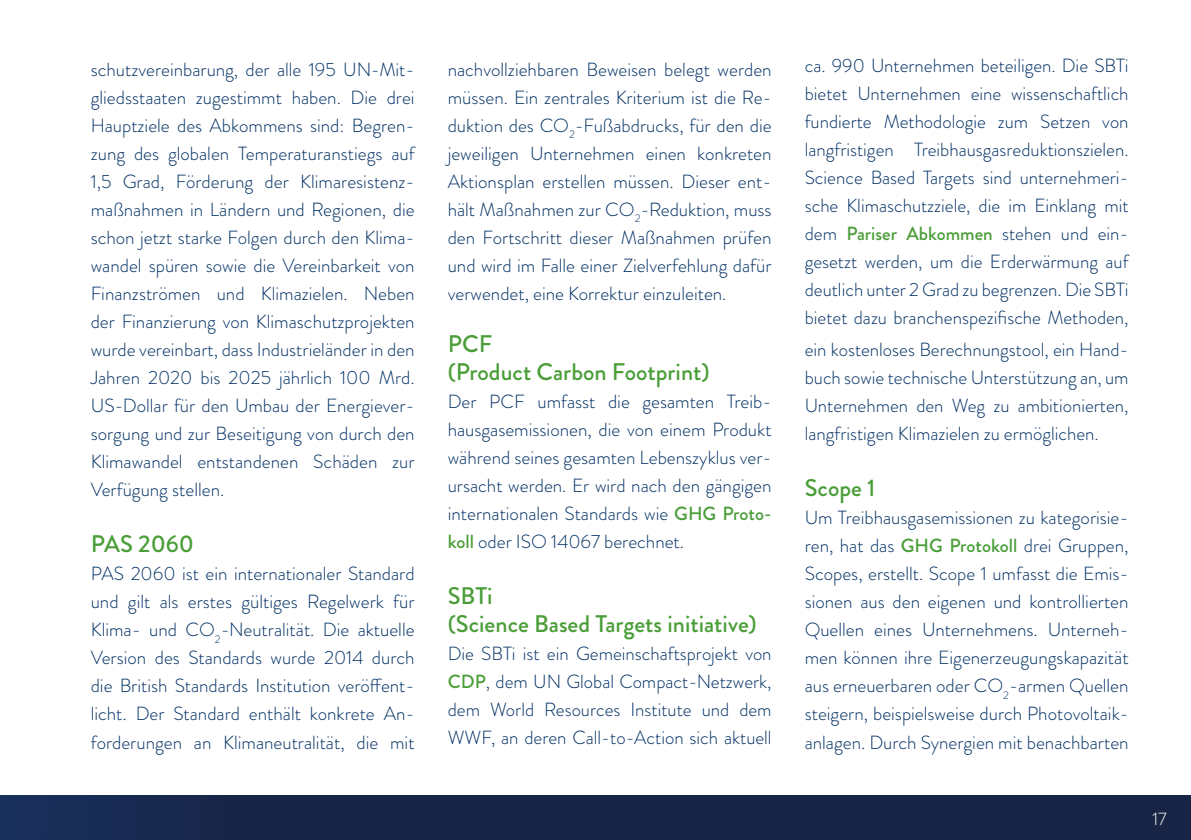
<style>
.page{position:relative;width:1191px;height:840px;background:#fff}
.page>*{position:absolute;margin:0;border:0;box-sizing:border-box;transform-origin:0 0}
.p-info{font:500 24px "Brandon Grotesque";color:#4a9e38}
.p-info-2{font:300 19px/28px "Brandon Grotesque";color:#002f63;text-align:justify}
.t1{font:300 18px "Brandon Grotesque";color:#fff}
.s1{font-weight:500;color:#4a9e38}
</style>
<div class="page">
<div style="left:0;top:795px;width:1191px;height:44px;background:linear-gradient(to right,#18284e,#172241)"></div>
<p class="p-info-2" style="left:91px;top:55px;width:325px">schutzvereinbarung, der alle 195 UN-Mit&shy;gliedsstaaten zugestimmt haben. Die drei Hauptziele des Abkommens sind: Begren&shy;zung des globalen Temperaturanstiegs auf 1,5 Grad, Förderung der Klimaresistenz&shy;maßnahmen in Ländern und Regionen, die schon jetzt starke Folgen durch den Klima&shy;wandel spüren sowie die Vereinbarkeit von Finanzströmen und Klimazielen. Neben der Finanzierung von Klimaschutzprojekten wurde vereinbart, dass Industrieländer in den Jahren 2020 bis 2025 jährlich 100 Mrd.<br>US-Dollar für den Umbau der Energiever&shy;sorgung und zur Beseitigung von durch den Klimawandel entstandenen Schäden zur Verfügung stellen.</p>
<p class="p-info" style="left:91px;top:527px;width:105px">PAS 2060</p>
<p class="p-info-2" style="left:91px;top:559px;width:325px">PAS 2060 ist ein internationaler Standard und gilt als erstes gültiges Regelwerk für Klima- und CO<sub>2</sub>-Neutralität. Die aktuelle Version des Standards wurde 2014 durch die British Standards Institution veröffent&shy;licht. Der Standard enthält konkrete An&shy;forderungen an Klimaneutralität, die mit</p>
<p class="p-info-2" style="left:448px;top:55px;width:325px">nachvollziehbaren Beweisen belegt werden müssen. Ein zentrales Kriterium ist die Re&shy;duktion des CO<sub>2</sub>-Fußabdrucks, für den die jeweiligen Unternehmen einen konkreten Aktionsplan erstellen müssen. Dieser ent&shy;hält Maßnahmen zur CO<sub>2</sub>-Reduktion, muss den Fortschritt dieser Maßnahmen prüfen und wird im Falle einer Zielverfehlung dafür verwendet, eine Korrektur einzuleiten.</p>
<p class="p-info" style="left:448px;top:327px;width:46px">PCF</p>
<p class="p-info" style="left:448px;top:355px;width:263px">(Product Carbon Footprint)</p>
<p class="p-info-2" style="left:448px;top:387px;width:325px">Der PCF umfasst die gesamten Treib&shy;hausgasemissionen, die von einem Produkt während seines gesamten Lebenszyklus ver&shy;ursacht werden. Er wird nach den gängigen internationalen Standards wie <span class="s1">GHG Proto&shy;koll</span> oder ISO 14067 berechnet.</p>
<p class="p-info" style="left:448px;top:579px;width:46px">SBTi</p>
<p class="p-info" style="left:448px;top:607px;width:310px">(Science Based Targets initiative)</p>
<p class="p-info-2" style="left:448px;top:639px;width:325px">Die SBTi ist ein Gemeinschaftsprojekt von <span class="s1">CDP</span>, dem UN Global Compact-Netzwerk, dem World Resources Institute und dem WWF, an deren Call-to-Action sich aktuell</p>
<p class="p-info-2" style="left:804px;top:51px;width:325px">ca. 990 Unternehmen beteiligen. Die SBTi bietet Unternehmen eine wissenschaftlich fundierte Methodologie zum Setzen von langfristigen Treibhausgasreduktionszielen.<br>Science Based Targets sind unternehmeri&shy;sche Klimaschutzziele, die im Einklang mit dem <span class="s1">Pariser Abkommen</span> stehen und ein&shy;gesetzt werden, um die Erderwärmung auf deutlich unter 2 Grad zu begrenzen. Die SBTi bietet dazu branchenspezifische Methoden,</p>
<p class="p-info-2" style="left:804px;top:335px;width:325px">ein kostenloses Berechnungstool, ein Hand&shy;buch sowie technische Unterstützung an, um Unternehmen den Weg zu ambitionierten, langfristigen Klimazielen zu ermöglichen.</p>
<p class="p-info" style="left:804px;top:471px;width:72px">Scope 1</p>
<p class="p-info-2" style="left:804px;top:503px;width:325px">Um Treibhausgasemissionen zu kategorisie&shy;ren, hat das <span class="s1">GHG Protokoll</span> drei Gruppen, Scopes, erstellt. Scope 1 umfasst die Emis&shy;sionen aus den eigenen und kontrollierten Quellen eines Unternehmens. Unterneh&shy;men können ihre Eigenerzeugungskapazität aus erneuerbaren oder CO<sub>2</sub>-armen Quellen steigern, beispielsweise durch Photovoltaik&shy;anlagen. Durch Synergien mit benachbarten</p>
<p class="t1" style="left:1152px;top:806px;width:16px">17</p>
</div>
